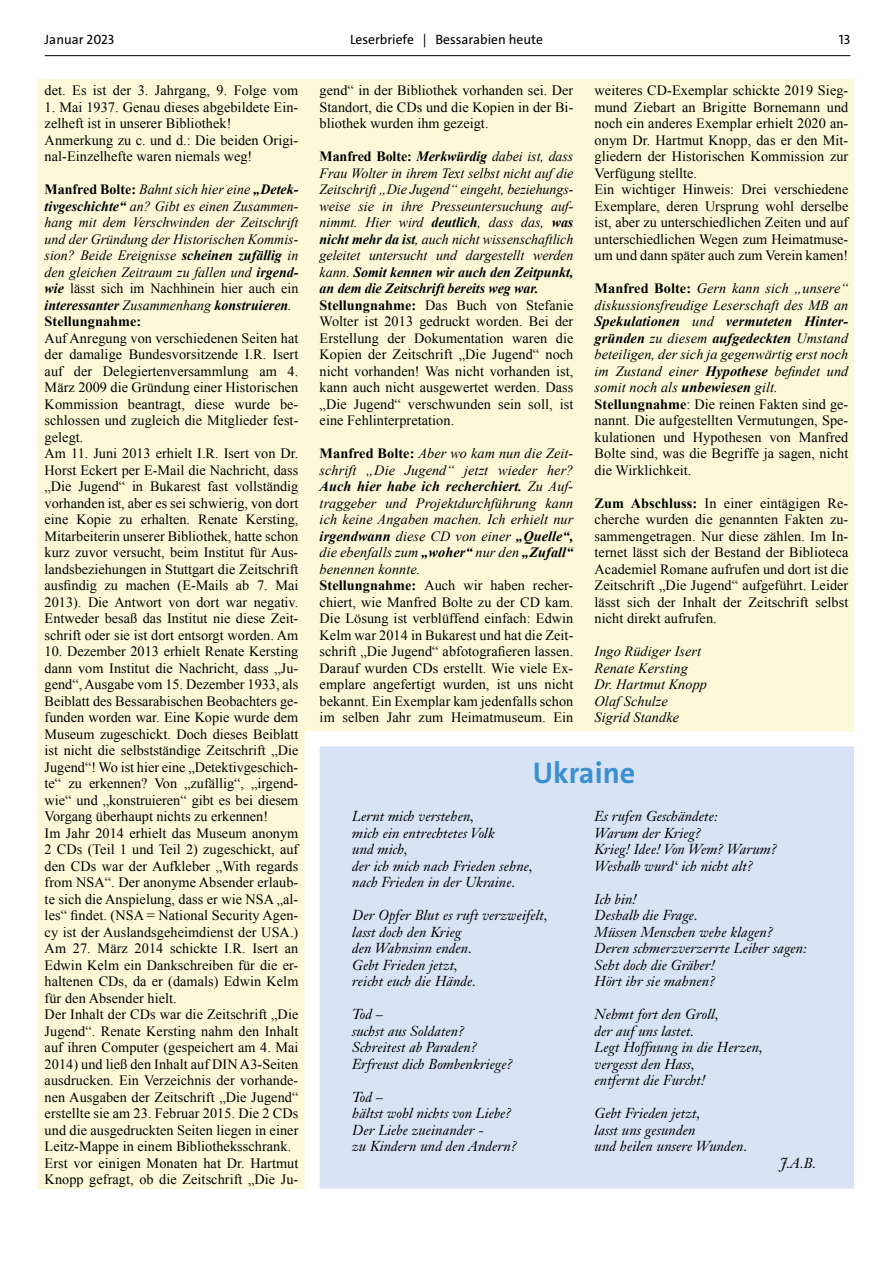
<style>
.page{position:relative;width:893px;height:1263px;background:#fff}
.page>*{position:absolute;margin:0;border:0;box-sizing:border-box;transform-origin:0 0}
.t1{font:700 30px "The Sans";color:#398fd1}
.t2{font:14.25px/16.5px "Times New Roman";letter-spacing:.005em;color:#000}
.t3{font:italic 14.25px/16.5px "Times New Roman";letter-spacing:.005em;color:#000}
.t4{font:italic 14.25px/16.5px "Janson Text LT Std";letter-spacing:.005em;color:#000}
.t5{font:13.5px "The Sans";color:#000}
.s1{font-weight:700;font-style:normal}
.s2{font-weight:700}
.s3{font-style:normal}
.s4{font-weight:700;font-style:italic}
.s5{font-style:italic}
</style>
<div class="page">
<hr style="left:45px;top:55px;width:805px;height:1px;background:#000">
<div style="left:38px;top:79px;width:816px;height:1109px;background:#fdf9d8"></div>
<svg style="left:297px;top:731px;width:557px;height:458px;background:#dae5f5"></svg>
<p class="t5" style="left:45px;top:31px;width:71px">Januar 2023</p>
<p class="t5" style="left:350px;top:31px;width:194px">Leserbriefe | Bessarabien heute</p>
<p class="t5" style="left:839px;top:31px;width:13px">13</p>
<p class="t2" style="left:45px;top:82px;width:255px">det. Es ist der 3. Jahrgang, 9. Folge vom</p>
<p class="t2" style="left:45px;top:98px;width:255px">1. Mai 1937. Genau dieses abgebildete Ein&shy;zelheft ist in unserer Bibliothek!<br>Anmerkung zu c. und d.: Die beiden Origi&shy;nal-Einzelhefte waren niemals weg!</p>
<p class="t3" style="left:45px;top:181px;width:255px"><span class="s1">Manfred Bolte:</span> Bahnt sich hier eine <span class="s2">„Detek&shy;tivgeschichte“</span> an? Gibt es einen Zusammen&shy;hang mit dem Verschwinden der Zeitschrift und der Gründung der Historischen Kommis&shy;sion? Beide Ereignisse <span class="s2">scheinen zufällig</span> in den gleichen Zeitraum zu fallen und <span class="s2">irgend&shy;wie</span> <span class="s3">lässt sich im Nachhinein hier auch ein </span><span class="s2">interessanter</span> Zusammenhang <span class="s2">konstruieren</span>.<br><span class="s1">Stellungnahme:</span></p>
<p class="t2" style="left:45px;top:329px;width:255px">Auf Anregung von verschiedenen Seiten hat der damalige Bundesvorsitzende I.R. Isert auf der Delegiertenversammlung am 4.<br>März 2009 die Gründung einer Historischen Kommission beantragt, diese wurde be&shy;schlossen und zugleich die Mitglieder fest&shy;gelegt.<br>Am 11. Juni 2013 erhielt I.R. Isert von Dr.<br>Horst Eckert per E-Mail die Nachricht, dass „Die Jugend“ in Bukarest fast vollständig vorhanden ist, aber es sei schwierig, von dort eine Kopie zu erhalten. Renate Kersting, Mitarbeiterin unserer Bibliothek, hatte schon kurz zuvor versucht, beim Institut für Aus&shy;landsbeziehungen in Stuttgart die Zeitschrift ausfindig zu machen (E-Mails ab 7. Mai 2013). Die Antwort von dort war negativ.<br>Entweder besaß das Institut nie diese Zeit&shy;schrift oder sie ist dort entsorgt worden. Am</p>
<p class="t2" style="left:45px;top:643px;width:255px">10. Dezember 2013 erhielt Renate Kersting dann vom Institut die Nachricht, dass „Ju&shy;gend“, Ausgabe vom 15. Dezember 1933, als Beiblatt des Bessarabischen Beobachters ge&shy;funden worden war. Eine Kopie wurde dem Museum zugeschickt. Doch dieses Beiblatt ist nicht die selbstständige Zeitschrift „Die Jugend“! Wo ist hier eine „Detektivgeschich&shy;te“ zu erkennen? Von „zufällig“, „irgend&shy;wie“ und „konstruieren“ gibt es bei diesem Vorgang überhaupt nichts zu erkennen!<br>Im Jahr 2014 erhielt das Museum anonym 2 CDs (Teil 1 und Teil 2) zugeschickt, auf den CDs war der Aufkleber „With regards from NSA“. Der anonyme Absender erlaub&shy;te sich die Anspielung, dass er wie NSA „al&shy;les“ findet. (NSA = National Security Agen&shy;cy ist der Auslandsgeheimdienst der USA.)<br>Am 27. März 2014 schickte I.R. Isert an Edwin Kelm ein Dankschreiben für die er&shy;haltenen CDs, da er (damals) Edwin Kelm für den Absender hielt.<br>Der Inhalt der CDs war die Zeitschrift „Die Jugend“. Renate Kersting nahm den Inhalt auf ihren Computer (gespeichert am 4. Mai 2014) und ließ den Inhalt auf DIN A3-Seiten ausdrucken. Ein Verzeichnis der vorhande&shy;nen Ausgaben der Zeitschrift „Die Jugend“ erstellte sie am 23. Februar 2015. Die 2 CDs und die ausgedruckten Seiten liegen in einer Leitz-Mappe in einem Bibliotheksschrank.<br>Erst vor einigen Monaten hat Dr. Hartmut Knopp gefragt, ob die Zeitschrift „Die Ju-</p>
<p class="t2" style="left:320px;top:82px;width:255px;text-align:justify">gend“ in der Bibliothek vorhanden sei. Der Standort, die CDs und die Kopien in der Bi&shy;bliothek wurden ihm gezeigt.</p>
<p class="t2" style="left:320px;top:148px;width:255px"><span class="s2">Manfred Bolte:</span> <span class="s4">Merkwürdig</span> <span class="s5">dabei ist, dass Frau Wolter in ihrem Text selbst nicht auf die Zeitschrift „Die Jugend“ eingeht, beziehungs&shy;weise sie in ihre Presseuntersuchung auf&shy;nimmt. Hier wird</span> <span class="s4">deutlich</span><span class="s5">, dass das,</span> <span class="s4">was nicht mehr da ist</span><span class="s5">, auch nicht wissenschaftlich geleitet untersucht und dargestellt werden kann.</span> <span class="s4">Somit kennen wir auch den Zeitpunkt, an dem die Zeitschrift bereits weg war.<br></span><span class="s2">Stellungnahme:</span> Das Buch von Stefanie Wolter ist 2013 gedruckt worden. Bei der Erstellung der Dokumentation waren die Kopien der Zeitschrift „Die Jugend“ noch nicht vorhanden! Was nicht vorhanden ist, kann auch nicht ausgewertet werden. Dass „Die Jugend“ verschwunden sein soll, ist eine Fehlinterpretation.</p>
<p class="t2" style="left:320px;top:445px;width:255px"><span class="s2">Manfred Bolte:</span> <span class="s5">Aber wo kam nun die Zeit&shy;schrift „Die Jugend“ jetzt wieder her?<br></span><span class="s4">Auch hier habe ich recherchiert.</span> <span class="s5">Zu Auf&shy;traggeber und Projektdurchführung kann ich keine Angaben machen. Ich erhielt nur </span><span class="s4">irgendwann</span> <span class="s5">diese CD von einer</span> <span class="s4">„Quelle“, </span><span class="s5">die ebenfalls zum</span> <span class="s4">„woher“</span> <span class="s5">nur den</span> <span class="s4">„Zufall“ </span><span class="s5">benennen konnte.<br></span><span class="s2">Stellungnahme:</span> Auch wir haben recher&shy;chiert, wie Manfred Bolte zu der CD kam.<br>Die Lösung ist verblüffend einfach: Edwin Kelm war 2014 in Bukarest und hat die Zeit&shy;schrift „Die Jugend“ abfotografieren lassen.<br>Darauf wurden CDs erstellt. Wie viele Ex&shy;emplare angefertigt wurden, ist uns nicht bekannt. Ein Exemplar kam jedenfalls schon im selben Jahr zum Heimatmuseum. Ein</p>
<p class="t2" style="left:595px;top:82px;width:255px">weiteres CD-Exemplar schickte 2019 Sieg&shy;mund Ziebart an Brigitte Bornemann und noch ein anderes Exemplar erhielt 2020 an&shy;onym Dr. Hartmut Knopp, das er den Mit&shy;gliedern der Historischen Kommission zur Verfügung stellte.<br>Ein wichtiger Hinweis: Drei verschiedene Exemplare, deren Ursprung wohl derselbe ist, aber zu unterschiedlichen Zeiten und auf unterschiedlichen Wegen zum Heimatmuse&shy;um und dann später auch zum Verein kamen!</p>
<p class="t3" style="left:595px;top:280px;width:255px"><span class="s1">Manfred Bolte:</span> Gern kann sich „unsere“ diskussionsfreudige Leserschaft des MB an <span class="s2">Spekulationen</span> und <span class="s2">vermuteten Hinter&shy;gründen</span> zu diesem <span class="s2">aufgedeckten</span> Umstand beteiligen, der sich ja gegenwärtig erst noch im Zustand einer <span class="s2">Hypothese</span> befindet und somit noch als <span class="s2">unbewiesen</span> gilt.<br><span class="s1">Stellungnahme</span><span class="s3">: Die reinen Fakten sind ge&shy;nannt. Die aufgestellten Vermutungen, Spe&shy;kulationen und Hypothesen von Manfred Bolte sind, was die Begriffe ja sagen, nicht die Wirklichkeit.</span></p>
<p class="t2" style="left:595px;top:494px;width:255px;text-align:justify"><span class="s2">Zum Abschluss:</span> In einer eintägigen Re&shy;cherche wurden die genannten Fakten zu&shy;sammengetragen. Nur diese zählen. Im In&shy;ternet lässt sich der Bestand der Biblioteca Academiel Romane aufrufen und dort ist die Zeitschrift „Die Jugend“ aufgeführt. Leider lässt sich der Inhalt der Zeitschrift selbst nicht direkt aufrufen.</p>
<p class="t3" style="left:595px;top:643px;width:114px">Ingo Rüdiger Isert<br>Renate Kersting<br>Dr. Hartmut Knopp<br>Olaf Schulze<br>Sigrid Standke</p>
<h1 class="t1" style="left:533px;top:754px;width:104px">Ukraine</h1>
<p class="t4" style="left:352px;top:808px;width:182px">Lernt mich verstehen,<br>mich ein entrechtetes Volk<br>und mich,<br>der ich mich nach Frieden sehne, nach Frieden in der Ukraine.</p>
<p class="t4" style="left:352px;top:907px;width:197px">Der Opfer Blut es ruft verzweifelt, lasst doch den Krieg<br>den Wahnsinn enden.<br>Gebt Frieden jetzt,<br>reicht euch die Hände.</p>
<p class="t4" style="left:352px;top:1006px;width:162px">Tod –<br>suchst aus Soldaten?<br>Schreitest ab Paraden?<br>Erfreust dich Bombenkriege?</p>
<p class="t4" style="left:352px;top:1089px;width:166px">Tod –<br>hältst wohl nichts von Liebe?<br>Der Liebe zueinander -<br>zu Kindern und den Andern?</p>
<p class="t4" style="left:595px;top:808px;width:184px">Es rufen Geschändete:<br>Warum der Krieg?<br>Krieg! Idee! Von Wem? Warum?<br>Weshalb wurd‘ ich nicht alt?</p>
<p class="t4" style="left:595px;top:891px;width:214px">Ich bin!<br>Deshalb die Frage.<br>Müssen Menschen wehe klagen?<br>Deren schmerzverzerrte Leiber sagen:<br>Seht doch die Gräber!<br>Hört ihr sie mahnen?</p>
<p class="t4" style="left:595px;top:1006px;width:170px">Nehmt fort den Groll,<br>der auf uns lastet.<br>Legt Hoffnung in die Herzen, vergesst den Hass,<br>entfernt die Furcht!</p>
<p class="t4" style="left:595px;top:1105px;width:154px">Gebt Frieden jetzt,<br>lasst uns gesunden<br>und heilen unsere Wunden.</p>
<p class="t4" style="left:780px;top:1155px;width:38px">J.A.B.</p>
</div>
